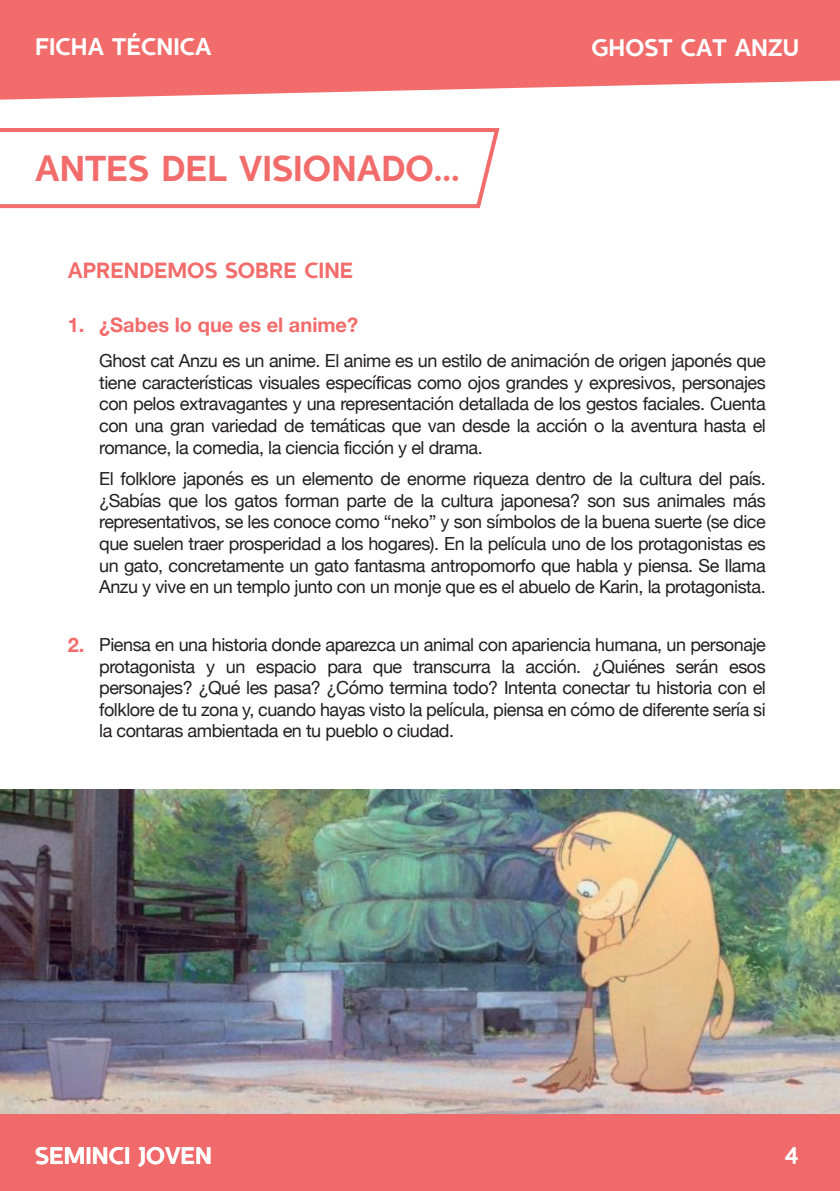
<style>
.page{position:relative;width:840px;height:1191px;background:#fff}
.page>*{position:absolute;margin:0;border:0;box-sizing:border-box;transform-origin:0 0}
.t1{font:36px "SEMINCISANS Regular";color:#f16c6b}
.t2{font:24px "SEMINCISANS Regular";color:#fff}
.t3{font:22px "SEMINCISANS Regular";color:#f16c6b}
.t4{font:700 20px "Helvetica Neue";color:#f16c6b}
.t5{font:18px/21.6px "Helvetica Neue";letter-spacing:-.025em;color:#231f20;text-align:justify}
</style>
<div class="page">
<img style="left:0;top:789px;width:839px;height:325px">
<div style="left:0;top:1114px;width:839px;height:77px;background:#f06a6b"></div>
<svg style="left:0;top:0;width:839px;height:100px;background:#f27a79"></svg>
<svg style="left:0;top:128px;width:500px;height:81px"></svg>
<h2 class="t2" style="left:35px;top:32px;width:178px">FICHA TÉCNICA</h2>
<h2 class="t2" style="left:591px;top:33px;width:209px">GHOST CAT ANZU</h2>
<h1 class="t1" style="left:35px;top:147px;width:426px">ANTES DEL VISIONADO...</h1>
<p class="t3" style="left:68px;top:257px;width:287px">APRENDEMOS SOBRE CINE</p>
<p class="t4" style="left:68px;top:309px;width:292px">1. ¿Sabes lo que es el anime?</p>
<p class="t5" style="left:99px;top:351px;width:668px">Ghost cat Anzu es un anime. El anime es un estilo de animación de origen japonés que tiene características visuales específicas como ojos grandes y expresivos, personajes con pelos extravagantes y una representación detallada de los gestos faciales. Cuenta con una gran variedad de temáticas que van desde la acción o la aventura hasta el romance, la comedia, la ciencia ficción y el drama.</p>
<p class="t5" style="left:99px;top:469px;width:668px">El folklore japonés es un elemento de enorme riqueza dentro de la cultura del país. ¿Sabías que los gatos forman parte de la cultura japonesa? son sus animales más representativos, se les conoce como “neko” y son símbolos de la buena suerte (se dice que suelen traer prosperidad a los hogares). En la película uno de los protagonistas es un gato, concretamente un gato fantasma antropomorfo que habla y piensa. Se llama Anzu y vive en un templo junto con un monje que es el abuelo de Karin, la protagonista.</p>
<p class="t4" style="left:68px;top:629px;width:18px">2.</p>
<p class="t5" style="left:99px;top:635px;width:668px">Piensa en una historia donde aparezca un animal con apariencia humana, un personaje protagonista y un espacio para que transcurra la acción. ¿Quiénes serán esos personajes? ¿Qué les pasa? ¿Cómo termina todo? Intenta conectar tu historia con el folklore de tu zona y, cuando hayas visto la película, piensa en cómo de diferente sería si la contaras ambientada en tu pueblo o ciudad.</p>
<h2 class="t2" style="left:35px;top:1141px;width:178px">SEMINCI JOVEN</h2>
<h2 class="t2" style="left:783px;top:1141px;width:16px">4</h2>
</div>
